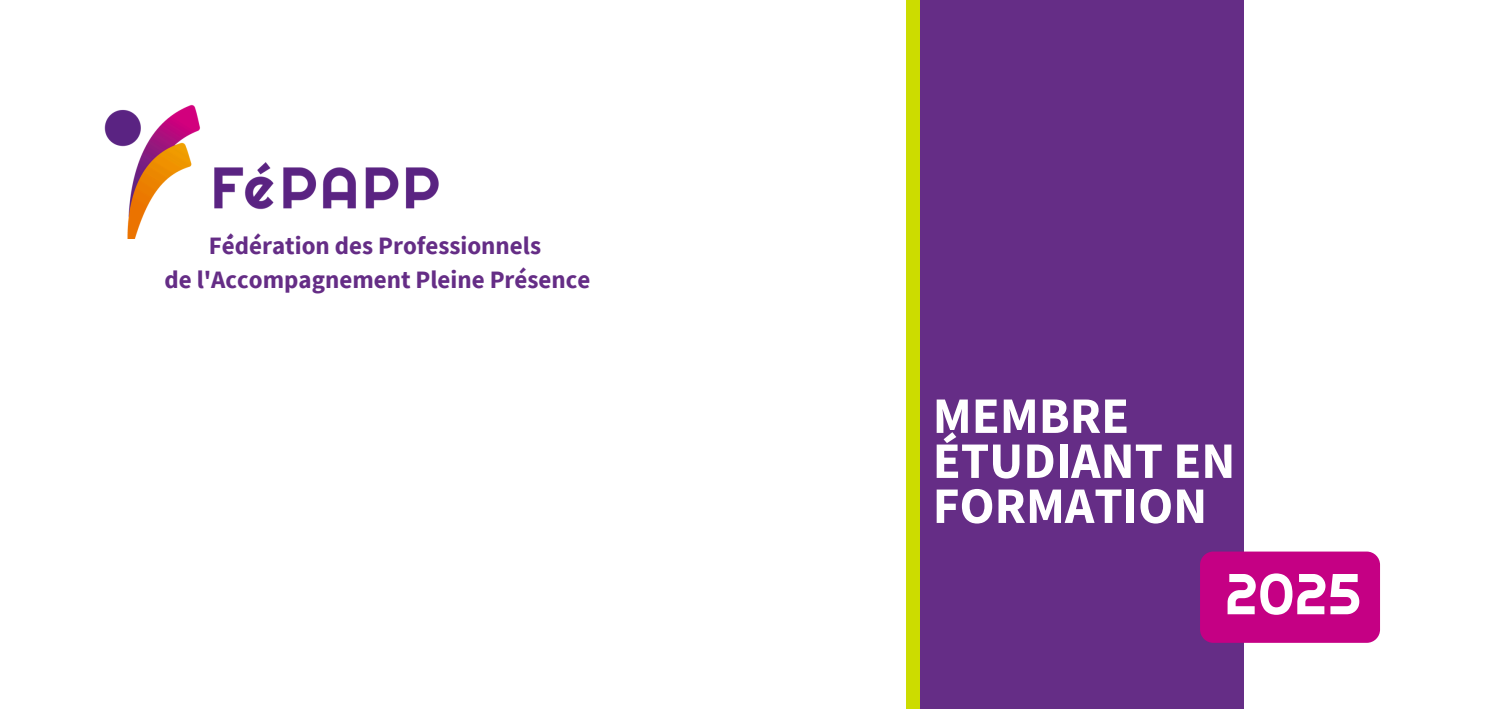
<style>
.page{position:relative;width:1489px;height:709px;background:#fff}
.page>*{position:absolute;margin:0;border:0;box-sizing:border-box;transform-origin:0 0}
.t1{font:57.5px "Righteous";color:#fff}
.t2{font:600 55.25px "Source Sans Pro";color:#fff}
.t3{font:700 51.25px/45px "Source Sans Pro";color:#fff}
.t4{font:700 25px "Source Sans Pro";color:#652d86}
</style>
<div class="page">
<div style="left:906px;top:0;width:15px;height:709px;background:#ccdc00"></div>
<img style="left:104px;top:104px;width:335px;height:134px">
<div style="left:921px;top:0;width:323px;height:708px;background:#652d86"></div>
<div style="left:1200px;top:551px;width:180px;height:92px;background:#c50084;border-radius:13px"></div>
<p class="t4" style="left:209px;top:230px;width:334px">Fédération des Professionnels</p>
<h1 class="t4" style="left:164px;top:263px;width:427px">de l'Accompagnement Pleine Présence</h1>
<h3 class="t3" style="left:933px;top:392px;width:304px">MEMBRE<br>ÉTUDIANT EN<br>FORMATION</h3>
<p class="t2" style="left:978px;top:494px;width:209px">MEMBRE</p>
<p class="t1" style="left:1225px;top:557px;width:138px">2025</p>
</div>
